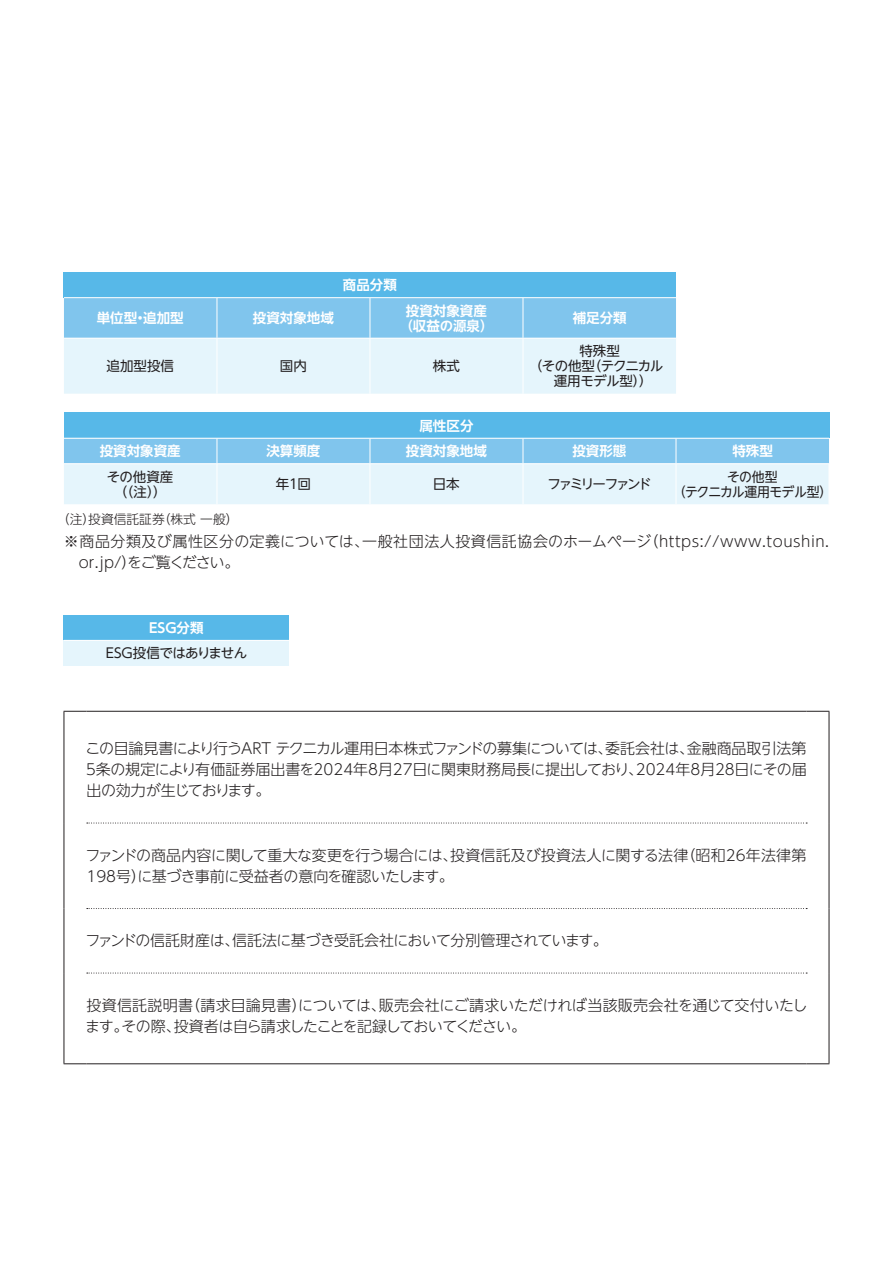
<style>
.page{position:relative;width:893px;height:1263px;background:#fff}
.page>*{position:absolute;margin:0;border:0;box-sizing:border-box;transform-origin:0 0}
.t1{font:300 15px/21px "UD Shin Go NT Pro";letter-spacing:-.015em;color:#231f20}
.t2{font:300 15px/21px "UD Shin Go NT Pro";letter-spacing:.035em;color:#231f20}
.t3{font:300 15px "UD Shin Go NT Pro";letter-spacing:-.04em;color:#231f20}
.t4{font:700 13.5px/15px "UD Shin Go NT Pro De";color:#fff;text-align:center}
.t5{font:13.5px/15px "UD Shin Go NT Pro";letter-spacing:-.035em;color:#231f20;text-align:center}
.t6{font:13.5px/15px "UD Shin Go NT Pro";letter-spacing:-.035em;color:#231f20;text-align:center;scale:.95 1}
.t7{font:13.5px "UD Shin Go NT Pro";letter-spacing:-.085em;color:#231f20}
.t8{font:13.5px "UD Shin Go NT Pro";letter-spacing:-.175em;color:#231f20}
.t9{font:300 12.75px "UD Shin Go NT Pro";color:#231f20}
</style>
<div class="page">
<svg style="left:87px;top:823px;width:720px;height:1px"></svg>
<svg style="left:87px;top:908px;width:720px;height:1px"></svg>
<svg style="left:87px;top:973px;width:720px;height:1px"></svg>
<svg style="left:64px;top:711px;width:22px;height:1px"></svg>
<hr style="left:64px;top:712px;width:1px;height:111px;background:#231f20">
<hr style="left:86px;top:711px;width:720px;height:1px;background:#231f20">
<svg style="left:806px;top:711px;width:23px;height:1px"></svg>
<hr style="left:829px;top:712px;width:1px;height:111px;background:#231f20">
<hr style="left:64px;top:823px;width:1px;height:85px;background:#231f20">
<hr style="left:829px;top:823px;width:1px;height:85px;background:#231f20">
<hr style="left:64px;top:908px;width:1px;height:65px;background:#231f20">
<hr style="left:829px;top:908px;width:1px;height:65px;background:#231f20">
<hr style="left:64px;top:973px;width:1px;height:90px;background:#231f20">
<hr style="left:829px;top:973px;width:1px;height:90px;background:#231f20">
<svg style="left:64px;top:1063px;width:22px;height:1px"></svg>
<hr style="left:86px;top:1063px;width:720px;height:1px;background:#231f20">
<svg style="left:806px;top:1063px;width:23px;height:1px"></svg>
<div style="left:64px;top:272px;width:612px;height:26px;background:#57b8e8"></div>
<svg style="left:64px;top:298px;width:612px;height:96px;background:#bbe1f5"></svg>
<hr style="left:64px;top:297px;width:153px;height:1px;background:#fff">
<hr style="left:217px;top:297px;width:153px;height:1px;background:#fff">
<hr style="left:217px;top:298px;width:1px;height:40px;background:#fff">
<hr style="left:370px;top:297px;width:153px;height:1px;background:#fff">
<hr style="left:370px;top:298px;width:1px;height:40px;background:#fff">
<hr style="left:523px;top:297px;width:153px;height:1px;background:#fff">
<hr style="left:523px;top:298px;width:1px;height:40px;background:#fff">
<hr style="left:64px;top:338px;width:153px;height:1px;background:#fff">
<hr style="left:217px;top:338px;width:153px;height:1px;background:#fff">
<hr style="left:217px;top:339px;width:1px;height:55px;background:#fff">
<hr style="left:370px;top:338px;width:153px;height:1px;background:#fff">
<hr style="left:370px;top:339px;width:1px;height:55px;background:#fff">
<hr style="left:523px;top:338px;width:153px;height:1px;background:#fff">
<hr style="left:523px;top:339px;width:1px;height:55px;background:#fff">
<div style="left:64px;top:413px;width:765px;height:25px;background:#57b8e8"></div>
<svg style="left:64px;top:438px;width:765px;height:66px;background:#c0e3f6"></svg>
<hr style="left:64px;top:463px;width:153px;height:1px;background:#fff">
<hr style="left:217px;top:463px;width:153px;height:1px;background:#fff">
<hr style="left:217px;top:464px;width:1px;height:40px;background:#fff">
<hr style="left:370px;top:463px;width:153px;height:1px;background:#fff">
<hr style="left:370px;top:464px;width:1px;height:40px;background:#fff">
<hr style="left:523px;top:463px;width:153px;height:1px;background:#fff">
<hr style="left:523px;top:464px;width:1px;height:40px;background:#fff">
<hr style="left:676px;top:463px;width:153px;height:1px;background:#fff">
<hr style="left:676px;top:464px;width:1px;height:40px;background:#fff">
<div style="left:64px;top:615px;width:225px;height:25px;background:#57b8e8"></div>
<div style="left:64px;top:640px;width:225px;height:26px;background:#e5f5fc"></div>
<hr style="left:64px;top:640px;width:225px;height:1px;background:#fff">
<p class="t4" style="left:343px;top:277px;width:55px">商品分類</p>
<p class="t4" style="left:97px;top:310px;width:88px">単位型・追加型</p>
<p class="t4" style="left:253px;top:310px;width:82px">投資対象地域</p>
<p class="t4" style="left:399px;top:302px;width:96px">投資対象資産（収益の源泉）</p>
<p class="t4" style="left:573px;top:310px;width:55px">補足分類</p>
<p class="t5" style="left:107px;top:358px;width:69px">追加型投信</p>
<p class="t5" style="left:280px;top:358px;width:28px">国内</p>
<p class="t5" style="left:433px;top:358px;width:28px">株式</p>
<p class="t5" style="left:579px;top:343px;width:42px">特殊型</p>
<p class="t7" style="left:529px;top:355px;width:136px">（その他型（テクニカル</p>
<p class="t5" style="left:554px;top:373px;width:100px">運用モデル型））</p>
<p class="t4" style="left:419px;top:418px;width:55px">属性区分</p>
<p class="t4" style="left:100px;top:443px;width:82px">投資対象資産</p>
<p class="t4" style="left:266px;top:443px;width:55px">決算頻度</p>
<p class="t4" style="left:406px;top:443px;width:82px">投資対象地域</p>
<p class="t4" style="left:572px;top:443px;width:55px">投資形態</p>
<p class="t4" style="left:732px;top:443px;width:42px">特殊型</p>
<p class="t5" style="left:107px;top:469px;width:68px">その他資産（（注））</p>
<p class="t5" style="left:276px;top:476px;width:37px">年１回</p>
<p class="t5" style="left:433px;top:476px;width:28px">日本</p>
<p class="t8" style="left:548px;top:473px;width:106px">ファミリーファンド</p>
<p class="t6" style="left:673px;top:469px;width:170px">その他型<br>（テクニカル運用モデル型）</p>
<p class="t9" style="left:57px;top:509px;width:183px">（注）投資信託証券（株式 一般）</p>
<p class="t2" style="left:79px;top:530px;width:752px;text-indent:-15px">※商品分類及び属性区分の定義については、一般社団法人投資信託協会のホームページ（https://www.toushin. or.jp/）をご覧ください。</p>
<p class="t4" style="left:149px;top:620px;width:56px">ESG分類</p>
<p class="t5" style="left:106px;top:645px;width:143px">ESG投信ではありません</p>
<p class="t1" style="left:84px;top:738px;width:724px;text-align:justify">この目論見書により行うART テクニカル運用日本株式ファンドの募集については、委託会社は、金融商品取引法第５条の規定により有価証券届出書を2024年8月27日に関東財務局長に提出しており、2024年8月28日にその届出の効力が生じております。</p>
<p class="t1" style="left:85px;top:844px;width:722px">ファンドの商品内容に関して重大な変更を行う場合には、投資信託及び投資法人に関する法律（昭和26年法律第<br>198号）に基づき事前に受益者の意向を確認いたします。</p>
<p class="t3" style="left:85px;top:929px;width:524px">ファンドの信託財産は、信託法に基づき受託会社において分別管理されています。</p>
<p class="t1" style="left:85px;top:994px;width:724px">投資信託説明書（請求目論見書）については、販売会社にご請求いただければ当該販売会社を通じて交付いたします。その際、投資者は自ら請求したことを記録しておいてください。</p>
</div>
